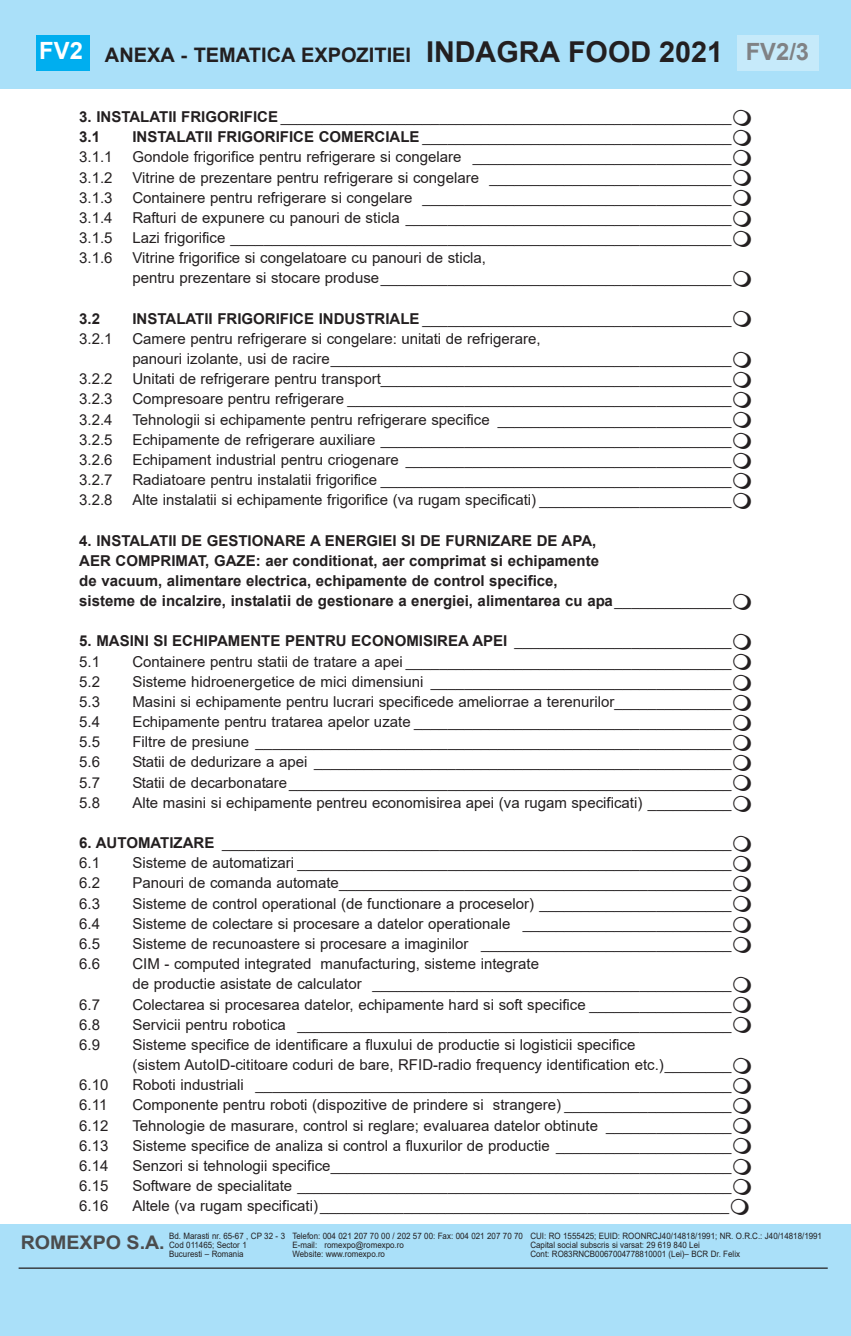
<style>
.page{position:relative;width:851px;height:1336px;background:#fff}
.page>*{position:absolute;margin:0;border:0;box-sizing:border-box;transform-origin:0 0}
.t1{font:700 20px "Arial";color:#231f20}
.t2{font:700 18.75px "Arial";color:#4b4c4d;scale:1.05 1}
.t3{font:15px/20.1px "Arial";color:#231f20}
.t4{font:700 15px/20.1px "Arial";color:#231f20}
.t5{font:8.75px/8.8px "Arial";color:#231f20;scale:.91 1}
.s1{font-size:28.75px}
.s2{font-size:23.75px;color:#808285}
.s3{font-weight:700}
.s4{font-weight:400}
</style>
<div class="page">
<div style="left:0;top:0;width:850px;height:89px;background:#aae0f9"></div>
<div style="left:36px;top:35px;width:53px;height:35px;background:#00aeef"></div>
<div style="left:737px;top:35px;width:82px;height:35px;background:#c6eafa"></div>
<div style="left:0;top:1224px;width:850px;height:112px;background:#aae0f9"></div>
<hr style="left:19px;top:1267px;width:808px;height:2px;background:#231f20">
<h1 class="t1" style="left:39px;top:44px;width:771px"><sup>FV2</sup> ANEXA - TEMATICA EXPOZITIEI <span class="s1">INDAGRA FOOD 2021</span> <span class="s2">FV2/3</span></h1>
<p class="t3" style="left:79px;top:107px;width:653px"><span class="s3">3. INSTALATII FRIGORIFICE</span> ______________________________________________________<br><span class="s3">3.1</span></p>
<p class="t3" style="left:132px;top:127px;width:600px"><span class="s3">INSTALATII FRIGORIFICE COMERCIALE</span> _____________________________________</p>
<p class="t3" style="left:79px;top:147px;width:35px">3.1.1</p>
<p class="t3" style="left:132px;top:147px;width:600px">Gondole frigorifice pentru refrigerare si congelare _______________________________</p>
<p class="t3" style="left:79px;top:167px;width:35px">3.1.2</p>
<p class="t3" style="left:132px;top:167px;width:600px">Vitrine de prezentare pentru refrigerare si congelare _____________________________</p>
<p class="t3" style="left:79px;top:187px;width:35px">3.1.3</p>
<p class="t3" style="left:132px;top:187px;width:600px">Containere pentru refrigerare si congelare _____________________________________</p>
<p class="t3" style="left:79px;top:208px;width:35px">3.1.4</p>
<p class="t3" style="left:132px;top:208px;width:600px">Rafturi de expunere cu panouri de sticla _______________________________________</p>
<p class="t3" style="left:79px;top:228px;width:35px">3.1.5</p>
<p class="t3" style="left:132px;top:228px;width:600px">Lazi frigorifice ____________________________________________________________</p>
<p class="t3" style="left:79px;top:248px;width:35px">3.1.6</p>
<p class="t3" style="left:132px;top:248px;width:600px">Vitrine frigorifice si congelatoare cu panouri de sticla,<br>pentru prezentare si stocare produse __________________________________________</p>
<p class="t4" style="left:79px;top:308px;width:22px">3.2</p>
<p class="t3" style="left:132px;top:308px;width:600px"><span class="s3">INSTALATII FRIGORIFICE INDUSTRIALE</span> _____________________________________</p>
<p class="t3" style="left:79px;top:329px;width:35px">3.2.1</p>
<p class="t3" style="left:132px;top:329px;width:600px">Camere pentru refrigerare si congelare: unitati de refrigerare,<br>panouri izolante, usi de racire________________________________________________</p>
<p class="t3" style="left:79px;top:369px;width:35px">3.2.2</p>
<p class="t3" style="left:132px;top:369px;width:600px">Unitati de refrigerare pentru transport__________________________________________</p>
<p class="t3" style="left:79px;top:389px;width:35px">3.2.3</p>
<p class="t3" style="left:132px;top:389px;width:600px">Compresoare pentru refrigerare ______________________________________________</p>
<p class="t3" style="left:79px;top:409px;width:35px">3.2.4</p>
<p class="t3" style="left:132px;top:409px;width:600px">Tehnologii si echipamente pentru refrigerare specifice ____________________________</p>
<p class="t3" style="left:79px;top:429px;width:35px">3.2.5</p>
<p class="t3" style="left:132px;top:429px;width:600px">Echipamente de refrigerare auxiliare __________________________________________</p>
<p class="t3" style="left:79px;top:450px;width:35px">3.2.6</p>
<p class="t3" style="left:132px;top:450px;width:600px">Echipament industrial pentru criogenare _______________________________________</p>
<p class="t3" style="left:79px;top:470px;width:35px">3.2.7</p>
<p class="t3" style="left:132px;top:470px;width:600px">Radiatoare pentru instalatii frigorifice __________________________________________</p>
<p class="t3" style="left:79px;top:490px;width:35px">3.2.8</p>
<p class="t3" style="left:132px;top:490px;width:600px">Alte instalatii si echipamente frigorifice (va rugam specificati) _______________________</p>
<p class="t4" style="left:79px;top:530px;width:653px">4. INSTALATII DE GESTIONARE A ENERGIEI SI DE FURNIZARE DE APA,<br>AER COMPRIMAT, GAZE: aer conditionat, aer comprimat si echipamente<br>de vacuum, alimentare electrica, echipamente de control specifice,<br>sisteme de incalzire, instalatii de gestionare a energiei, alimentarea cu apa<span class="s4">______________</span></p>
<p class="t4" style="left:79px;top:631px;width:653px">5. MASINI SI ECHIPAMENTE PENTRU ECONOMISIREA APEI <span class="s4">__________________________<br>5.1</span></p>
<p class="t3" style="left:132px;top:651px;width:600px">Containere pentru statii de tratare a apei _______________________________________</p>
<p class="t3" style="left:79px;top:671px;width:22px">5.2</p>
<p class="t3" style="left:132px;top:671px;width:600px">Sisteme hidroenergetice de mici dimensiuni ____________________________________</p>
<p class="t3" style="left:79px;top:692px;width:22px">5.3</p>
<p class="t3" style="left:132px;top:692px;width:600px">Masini si echipamente pentru lucrari specificede ameliorrae a terenurilor______________</p>
<p class="t3" style="left:79px;top:712px;width:22px">5.4</p>
<p class="t3" style="left:132px;top:712px;width:600px">Echipamente pentru tratarea apelor uzate ______________________________________</p>
<p class="t3" style="left:79px;top:732px;width:22px">5.5</p>
<p class="t3" style="left:132px;top:732px;width:600px">Filtre de presiune _________________________________________________________</p>
<p class="t3" style="left:79px;top:752px;width:22px">5.6</p>
<p class="t3" style="left:132px;top:752px;width:600px">Statii de dedurizare a apei __________________________________________________</p>
<p class="t3" style="left:79px;top:772px;width:22px">5.7</p>
<p class="t3" style="left:132px;top:772px;width:600px">Statii de decarbonatare _____________________________________________________</p>
<p class="t3" style="left:79px;top:792px;width:22px">5.8</p>
<p class="t3" style="left:132px;top:792px;width:600px">Alte masini si echipamente pentreu economisirea apei (va rugam specificati) __________</p>
<p class="t3" style="left:79px;top:833px;width:653px"><span class="s3">6. AUTOMATIZARE</span> _____________________________________________________________<br>6.1</p>
<p class="t3" style="left:132px;top:853px;width:600px">Sisteme de automatizari ____________________________________________________</p>
<p class="t3" style="left:79px;top:873px;width:22px">6.2</p>
<p class="t3" style="left:132px;top:873px;width:600px">Panouri de comanda automate_______________________________________________</p>
<p class="t3" style="left:79px;top:893px;width:22px">6.3</p>
<p class="t3" style="left:132px;top:893px;width:600px">Sisteme de control operational (de functionare a proceselor) _______________________</p>
<p class="t3" style="left:79px;top:913px;width:22px">6.4</p>
<p class="t3" style="left:132px;top:913px;width:600px">Sisteme de colectare si procesare a datelor operationale _________________________</p>
<p class="t3" style="left:79px;top:934px;width:22px">6.5</p>
<p class="t3" style="left:132px;top:934px;width:600px">Sisteme de recunoastere si procesare a imaginilor ______________________________</p>
<p class="t3" style="left:79px;top:954px;width:22px">6.6</p>
<p class="t3" style="left:132px;top:954px;width:600px">CIM - computed integrated manufacturing, sisteme integrate<br>de productie asistate de calculator ___________________________________________</p>
<p class="t3" style="left:79px;top:994px;width:22px">6.7</p>
<p class="t3" style="left:132px;top:994px;width:600px">Colectarea si procesarea datelor, echipamente hard si soft specifice _________________</p>
<p class="t3" style="left:79px;top:1014px;width:22px">6.8</p>
<p class="t3" style="left:132px;top:1014px;width:600px">Servicii pentru robotica ____________________________________________________</p>
<p class="t3" style="left:79px;top:1034px;width:22px">6.9</p>
<p class="t3" style="left:132px;top:1034px;width:600px">Sisteme specifice de identificare a fluxului de productie si logisticii specifice<br>(sistem AutoID-cititoare coduri de bare, RFID-radio frequency identification etc.)________</p>
<p class="t3" style="left:79px;top:1075px;width:31px">6.10</p>
<p class="t3" style="left:132px;top:1075px;width:600px">Roboti industriali _________________________________________________________</p>
<p class="t3" style="left:79px;top:1095px;width:30px">6.11</p>
<p class="t3" style="left:132px;top:1095px;width:600px">Componente pentru roboti (dispozitive de prindere si strangere) ____________________</p>
<p class="t3" style="left:79px;top:1115px;width:31px">6.12</p>
<p class="t3" style="left:132px;top:1115px;width:600px">Tehnologie de masurare, control si reglare; evaluarea datelor obtinute _______________</p>
<p class="t3" style="left:79px;top:1135px;width:31px">6.13</p>
<p class="t3" style="left:132px;top:1135px;width:600px">Sisteme specifice de analiza si control a fluxurilor de productie _____________________</p>
<p class="t3" style="left:79px;top:1155px;width:31px">6.14</p>
<p class="t3" style="left:132px;top:1155px;width:600px">Senzori si tehnologii specifice________________________________________________</p>
<p class="t3" style="left:79px;top:1176px;width:31px">6.15</p>
<p class="t3" style="left:132px;top:1176px;width:600px">Software de specialitate ____________________________________________________</p>
<p class="t3" style="left:79px;top:1196px;width:31px">6.16</p>
<p class="t3" style="left:132px;top:1196px;width:598px">Altele (va rugam specificati) _________________________________________________</p>
<p class="t2" style="left:21px;top:1232px;width:139px">ROMEXPO S.A.</p>
<p class="t5" style="left:169px;top:1232px;width:129px">Bd. Marasti nr. 65-67 , CP 32 - 3<br>Cod 011465; Sector 1<br>Bucuresti – Romania</p>
<p class="t5" style="left:530px;top:1232px;width:322px">CUI: RO 1555425; EUID: ROONRCJ40/14818/1991; NR. O.R.C.: J40/14818/1991<br>Capital social subscris si varsat: 29 619 840 Lei<br>Cont: RO83RNCB0067004778810001 (Lei)– BCR Dr. Felix</p>
<p class="t5" style="left:292px;top:1232px;width:255px">Telefon: 004 021 207 70 00 / 202 57 00: Fax: 004 021 207 70 70<br>E-mail: romexpo@romexpo.ro<br>Website: www.romexpo.ro</p>
</div>
